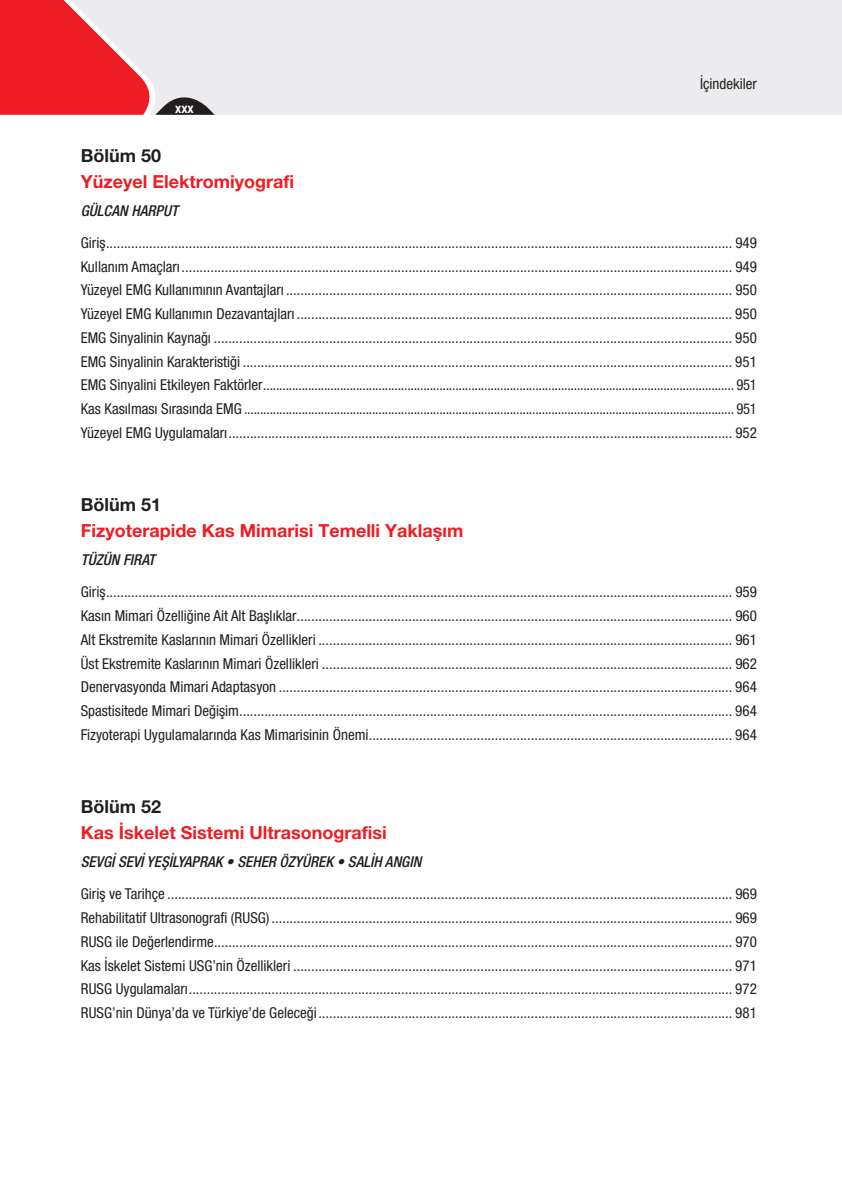
<style>
.page{position:relative;width:842px;height:1195px;background:#fff}
.page>*{position:absolute;margin:0;border:0;box-sizing:border-box;transform-origin:0 0}
.t1{font:700 18px "Helvetica Neu";color:#ee1d23}
.t2{font:700 18px "Helvetica Neu";color:#231f20}
.t3{font:15px/23.7px "Helvetica 57 Cn";color:#231f20;text-align:justify}
.t4{font:italic 15px "Helvetica 67 Med Cn";color:#231f20}
.t5{font:700 13.5px "Helvetica 77 Cn";color:#fff}
</style>
<div class="page">
<div style="left:45px;top:0;width:797px;height:115px;background:#ececee"></div>
<svg style="left:0;top:0;width:215px;height:115px"></svg>
<p class="t5" style="left:175px;top:100px;width:20px">xxx</p>
<p class="t3" style="left:700px;top:72px;width:58px">İçindekiler</p>
<p class="t2" style="left:81px;top:144px;width:82px">Bölüm 50</p>
<p class="t1" style="left:81px;top:170px;width:215px">Yüzeyel Elektromiyografi</p>
<p class="t4" style="left:81px;top:201px;width:99px">GÜLCAN HARPUT</p>
<p class="t3" style="left:81px;top:230px;width:678px">Giriş.............................................................................................................................................................................. 949<br>Kullanım Amaçları......................................................................................................................................................... 949<br>Yüzeyel EMG Kullanımının Avantajları ............................................................................................................................ 950<br>Yüzeyel EMG Kullanımın Dezavantajları ......................................................................................................................... 950<br>EMG Sinyalinin Kaynağı ................................................................................................................................................ 950<br>EMG Sinyalinin Karakteristiği ........................................................................................................................................ 951<br>EMG Sinyalini Etkileyen Faktörler................................................................................................................................................... 951<br>Kas Kasılması Sırasında EMG ......................................................................................................................................................... 951<br>Yüzeyel EMG Uygulamaları............................................................................................................................................ 952</p>
<p class="t2" style="left:81px;top:494px;width:82px">Bölüm 51</p>
<p class="t1" style="left:81px;top:519px;width:384px">Fizyoterapide Kas Mimarisi Temelli Yaklaşım</p>
<p class="t4" style="left:81px;top:551px;width:76px">TÜZÜN FIRAT</p>
<p class="t3" style="left:81px;top:580px;width:678px">Giriş.............................................................................................................................................................................. 959<br>Kasın Mimari Özelliğine Ait Alt Başlıklar......................................................................................................................... 960<br>Alt Ekstremite Kaslarının Mimari Özellikleri ................................................................................................................... 961<br>Üst Ekstremite Kaslarının Mimari Özellikleri .................................................................................................................. 962<br>Denervasyonda Mimari Adaptasyon .............................................................................................................................. 964<br>Spastisitede Mimari Değişim......................................................................................................................................... 964<br>Fizyoterapi Uygulamalarında Kas Mimarisinin Önemi..................................................................................................... 964</p>
<p class="t2" style="left:81px;top:796px;width:82px">Bölüm 52</p>
<p class="t1" style="left:81px;top:821px;width:307px">Kas İskelet Sistemi Ultrasonografisi</p>
<p class="t4" style="left:81px;top:853px;width:342px">SEVGI SEVI YEŞİLYAPRAK • SEHER ÖZYÜREK • SALIH ANGIN</p>
<p class="t3" style="left:81px;top:882px;width:678px">Giriş ve Tarihçe ............................................................................................................................................................. 969<br>Rehabilitatif Ultrasonografi (RUSG) ................................................................................................................................ 969<br>RUSG ile Değerlendirme................................................................................................................................................ 970<br>Kas İskelet Sistemi USG’nin Özellikleri .......................................................................................................................... 971<br>RUSG Uygulamaları....................................................................................................................................................... 972<br>RUSG’nin Dünya’da ve Türkiye’de Geleceği................................................................................................................... 981</p>
</div>
